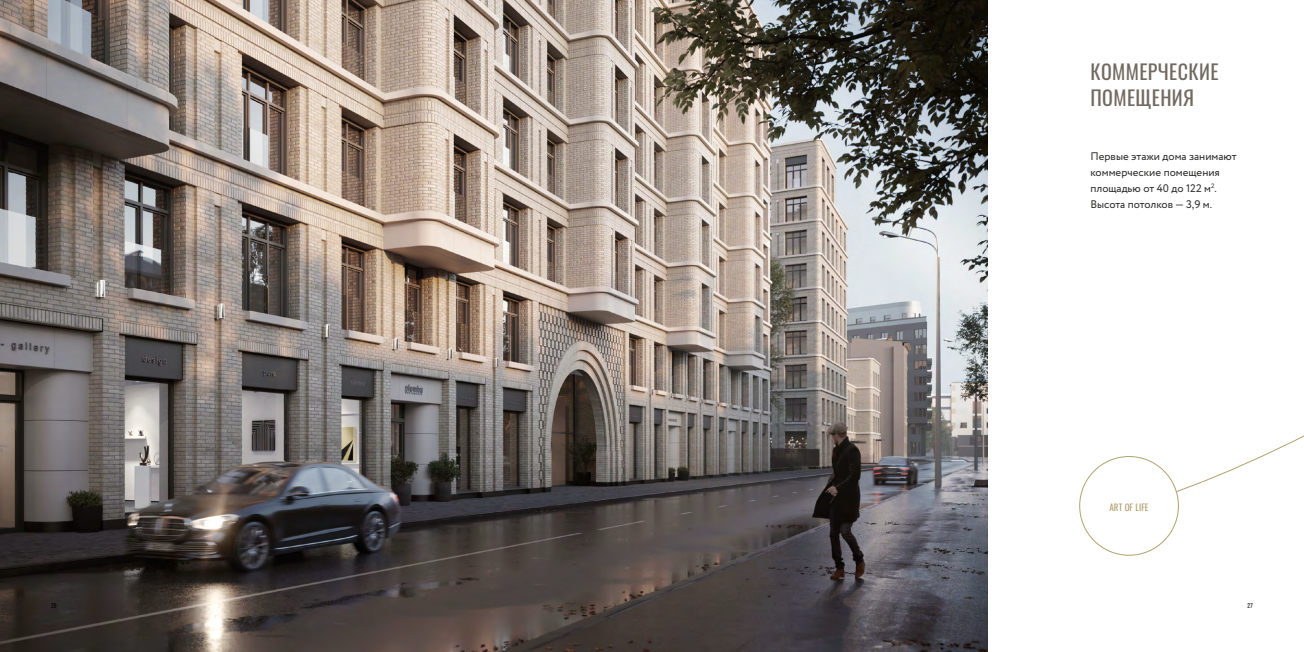
<style>
.page{position:relative;width:1304px;height:652px;background:#fff}
.page>*{position:absolute;margin:0;border:0;box-sizing:border-box;transform-origin:0 0}
.t1{font:20px/26px "Oswald";letter-spacing:.02em;color:#726961}
.t2{font:11px/16px "Circe";color:#282827}
.t3{font:9px "Oswald";letter-spacing:.01em;color:#b3a16e}
.t4{font:7px "Bebas Neue";color:#000}
</style>
<div class="page">
<img style="left:0;top:0;width:988px;height:652px">
<svg style="left:1174px;top:435px;width:130px;height:58px"></svg>
<div style="left:1080px;top:457px;width:98px;height:98px;background:#fff;border-radius:50%"></div>
<h1 class="t1" style="left:1090px;top:57px;width:130px">КОММЕРЧЕСКИЕ<br>ПОМЕЩЕНИЯ</h1>
<p class="t2" style="left:1090px;top:149px;width:148px">Первые этажи дома занимают коммерческие помещения площадью от 40 до 122 м<sup>2</sup>.<br>Высота потолков — 3,9 м.</p>
<p class="t3" style="left:1109px;top:499px;width:41px">ART OF LIFE</p>
<p class="t4" style="left:51px;top:602px;width:7px">26</p>
<p class="t4" style="left:1247px;top:602px;width:7px">27</p>
</div>
